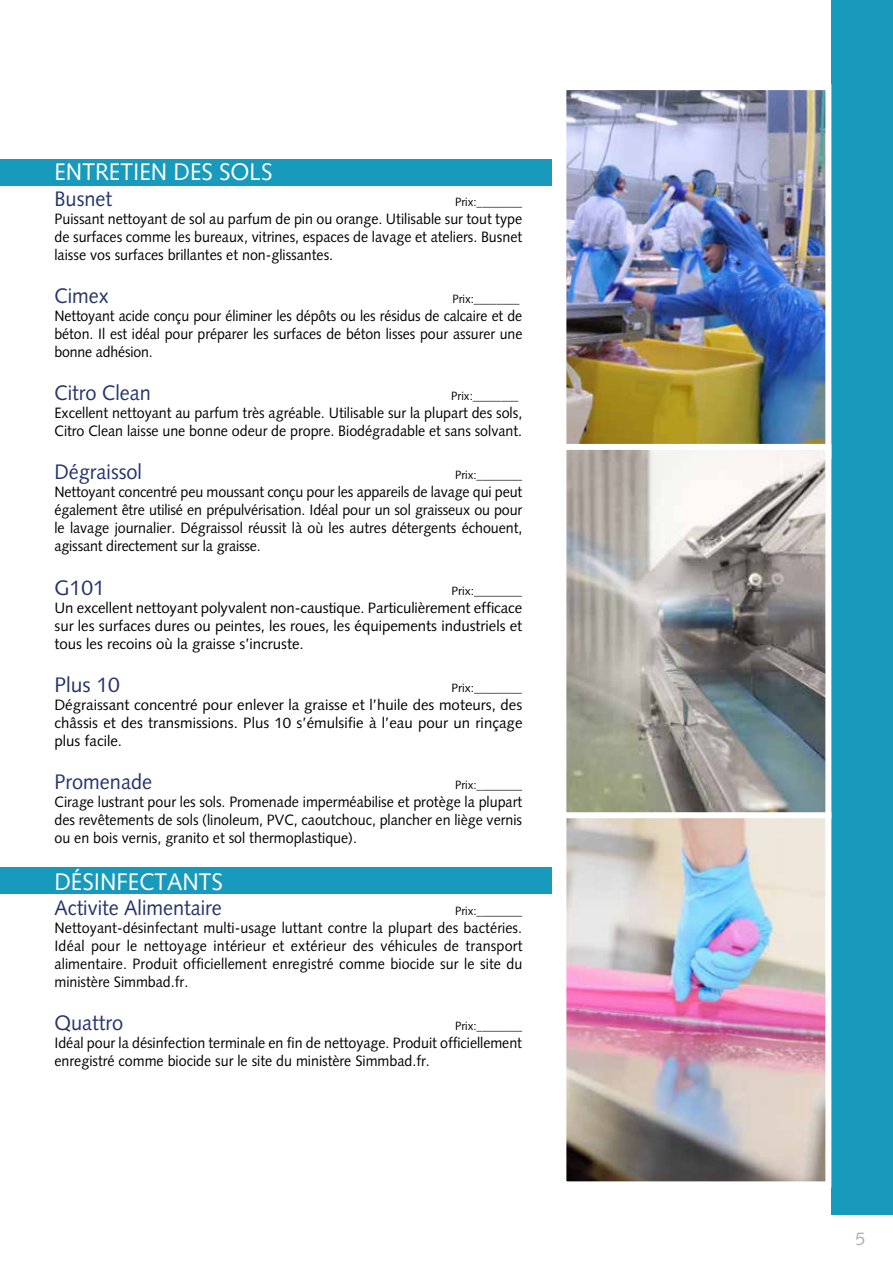
<style>
.page{position:relative;width:893px;height:1263px;background:#fff}
.page>*{position:absolute;margin:0;border:0;box-sizing:border-box;transform-origin:0 0}
.t1{font:24px "Syntax";color:#fff;scale:.95 1}
.t2{font:21px "Syntax";color:#24346c;scale:.95 1}
.t3{font:21px "Syntax";color:#24346c}
.t4{font:18px "Syntax";color:#b1b1b1}
.t5{font:15px/18px "Syntax";color:#000;text-align:justify;scale:.95 1}
.t6{font:15px/18px "Syntax";color:#000;text-align:justify}
.t7{font:15px/18px "Syntax";color:#000;text-align:justify;scale:.94 1}
.t8{font:12px "Syntax";color:#000;scale:.95 1}
.t9{font:12px "Syntax";color:#000}
</style>
<div class="page">
<div style="left:0;top:159px;width:552px;height:27px;background:#189abd"></div>
<div style="left:0;top:867px;width:552px;height:26px;background:#189abd"></div>
<div style="left:831px;top:0;width:62px;height:1214px;background:#189abd"></div>
<img style="left:567px;top:91px;width:257px;height:353px">
<div style="left:560px;top:84px;width:271px;height:375px;border:6px solid #fff"></div>
<img style="left:567px;top:451px;width:257px;height:729px">
<div style="left:560px;top:444px;width:271px;height:375px;border:6px solid #fff"></div>
<div style="left:560px;top:812px;width:271px;height:375px;border:6px solid #fff"></div>
<h1 class="t1" style="left:54px;top:158px;width:231px">ENTRETIEN DES SOLS</h1>
<h2 class="t2" style="left:54px;top:186px;width:62px">Busnet</h2>
<p class="t8" style="left:455px;top:194px;width:72px">Prix:________</p>
<p class="t5" style="left:54px;top:210px;width:494px">Puissant nettoyant de sol au parfum de pin ou orange. Utilisable sur tout type de surfaces comme les bureaux, vitrines, espaces de lavage et ateliers. Busnet laisse vos surfaces brillantes et non-glissantes.</p>
<h2 class="t2" style="left:54px;top:283px;width:59px">Cimex</h2>
<p class="t8" style="left:452px;top:292px;width:72px">Prix:________</p>
<p class="t7" style="left:54px;top:307px;width:499px">Nettoyant acide conçu pour éliminer les dépôts ou les résidus de calcaire et de béton. Il est idéal pour préparer les surfaces de béton lisses pour assurer une bonne adhésion.</p>
<h2 class="t2" style="left:54px;top:380px;width:103px">Citro Clean</h2>
<p class="t8" style="left:451px;top:389px;width:72px">Prix:________</p>
<p class="t5" style="left:54px;top:404px;width:494px">Excellent nettoyant au parfum très agréable. Utilisable sur la plupart des sols,<br>Citro Clean laisse une bonne odeur de propre. Biodégradable et sans solvant.</p>
<h2 class="t2" style="left:54px;top:460px;width:94px">Dégraissol</h2>
<p class="t8" style="left:455px;top:468px;width:72px">Prix:________</p>
<p class="t5" style="left:54px;top:483px;width:494px">Nettoyant concentré peu moussant conçu pour les appareils de lavage qui peut également être utilisé en prépulvérisation. Idéal pour un sol graisseux ou pour le lavage journalier. Dégraissol réussit là où les autres détergents échouent, agissant directement sur la graisse.</p>
<h2 class="t3" style="left:54px;top:575px;width:52px">G101</h2>
<p class="t9" style="left:452px;top:583px;width:72px">Prix:________</p>
<p class="t6" style="left:54px;top:598px;width:469px">Un excellent nettoyant polyvalent non-caustique. Particulièrement efficace sur les surfaces dures ou peintes, les roues, les équipements industriels et tous les recoins où la graisse s’incruste.</p>
<h2 class="t3" style="left:54px;top:672px;width:67px">Plus 10</h2>
<p class="t9" style="left:452px;top:680px;width:72px">Prix:________</p>
<p class="t6" style="left:54px;top:696px;width:469px">Dégraissant concentré pour enlever la graisse et l’huile des moteurs, des châssis et des transmissions. Plus 10 s’émulsifie à l’eau pour un rinçage plus facile.</p>
<h2 class="t2" style="left:54px;top:769px;width:104px">Promenade</h2>
<p class="t8" style="left:455px;top:778px;width:72px">Prix:________</p>
<p class="t5" style="left:54px;top:793px;width:494px">Cirage lustrant pour les sols. Promenade imperméabilise et protège la plupart des revêtements de sols (linoleum, PVC, caoutchouc, plancher en liège vernis ou en bois vernis, granito et sol thermoplastique).</p>
<h1 class="t1" style="left:54px;top:867px;width:179px">DÉSINFECTANTS</h1>
<h2 class="t2" style="left:54px;top:895px;width:178px">Activite Alimentaire</h2>
<p class="t8" style="left:455px;top:904px;width:72px">Prix:________</p>
<p class="t5" style="left:54px;top:919px;width:494px">Nettoyant-désinfectant multi-usage luttant contre la plupart des bactéries.<br>Idéal pour le nettoyage intérieur et extérieur des véhicules de transport alimentaire. Produit officiellement enregistré comme biocide sur le site du ministère Simmbad.fr.</p>
<h2 class="t2" style="left:54px;top:1010px;width:74px">Quattro</h2>
<p class="t8" style="left:455px;top:1019px;width:72px">Prix:________</p>
<p class="t5" style="left:54px;top:1034px;width:494px">Idéal pour la désinfection terminale en fin de nettoyage. Produit officiellement enregistré comme biocide sur le site du ministère Simmbad.fr.</p>
<p class="t4" style="left:855px;top:1228px;width:12px">5</p>
</div>
